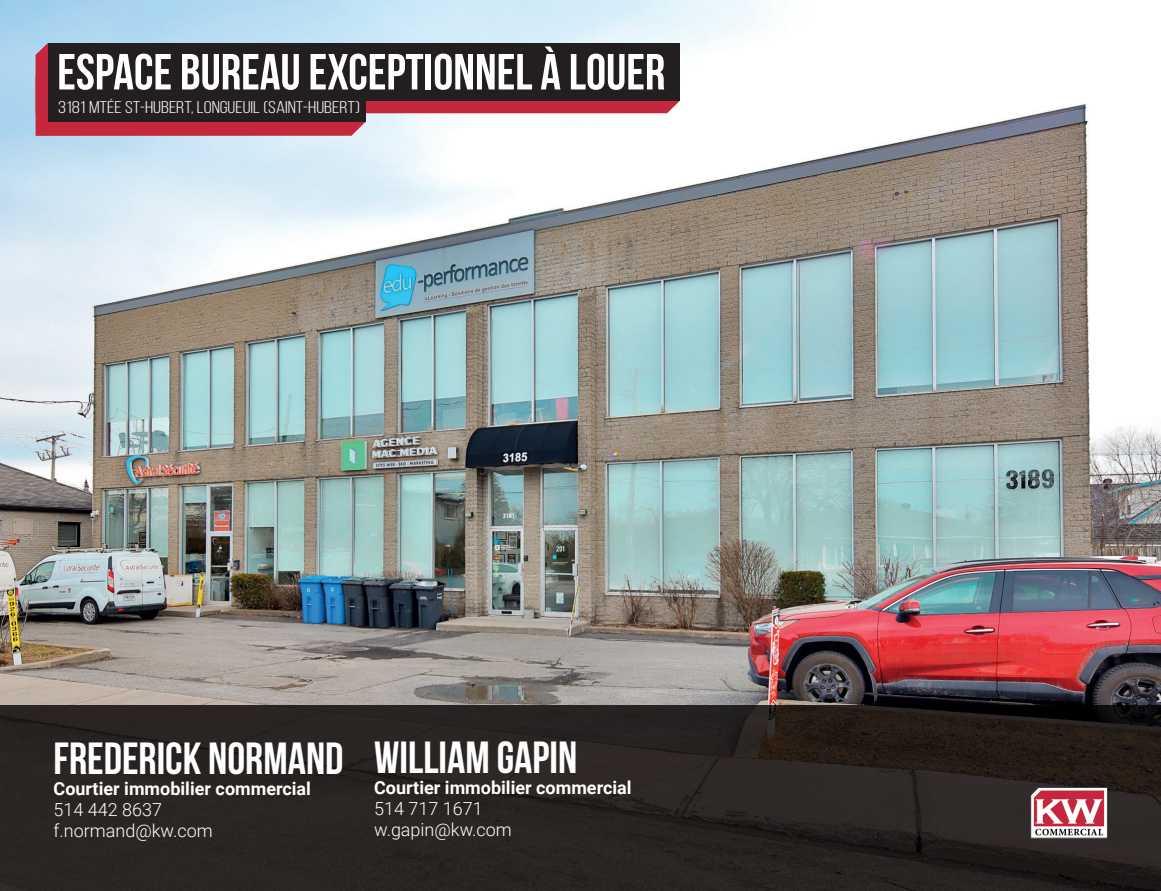
<style>
.page{position:relative;width:1161px;height:891px;background:#fff}
.page>*{position:absolute;margin:0;border:0;box-sizing:border-box;transform-origin:0 0}
.t1{font:700 50.7px "Bebas Neue";color:#fff}
.t2{font:700 45px "Bebas Neue";color:#fff}
.t3{font:700 18px "Roboto";color:#fff}
.t4{font:300 18px/21px "Roboto";color:#fff}
.t5{font:16.95px "Bebas Neue";color:#fff;scale:1.23 1}
</style>
<div class="page">
<img style="left:0;top:0;width:1161px;height:706px">
<div style="left:0;top:706px;width:1161px;height:185px;background:#231f20"></div>
<img style="left:1011px;top:787px;width:117px;height:51px">
<div style="left:36px;top:43px;width:644px;height:70px;background:#c5283d"></div>
<svg style="left:36px;top:68px;width:330px;height:68px;background:#c52e42"></svg>
<div style="left:48px;top:94px;width:317px;height:28px;background:#231f20"></div>
<div style="left:48px;top:43px;width:632px;height:58px;background:#231f20"></div>
<h1 class="t1" style="left:57px;top:44px;width:610px">ESPACE BUREAU EXCEPTIONNEL À LOUER</h1>
<p class="t5" style="left:58px;top:98px;width:247px">3181 MTÉE ST-HUBERT, LONGUEUIL (SAINT-HUBERT)</p>
<h2 class="t2" style="left:54px;top:734px;width:292px">FREDERICK NORMAND</h2>
<p class="t3" style="left:54px;top:776px;width:259px">Courtier immobilier commercial</p>
<p class="t4" style="left:54px;top:798px;width:161px">514 442 8637 f.normand@kw.com</p>
<h2 class="t2" style="left:374px;top:733px;width:205px">WILLIAM GAPIN</h2>
<p class="t3" style="left:374px;top:775px;width:259px">Courtier immobilier commercial</p>
<p class="t4" style="left:374px;top:797px;width:139px">514 717 1671 w.gapin@kw.com</p>
</div>
